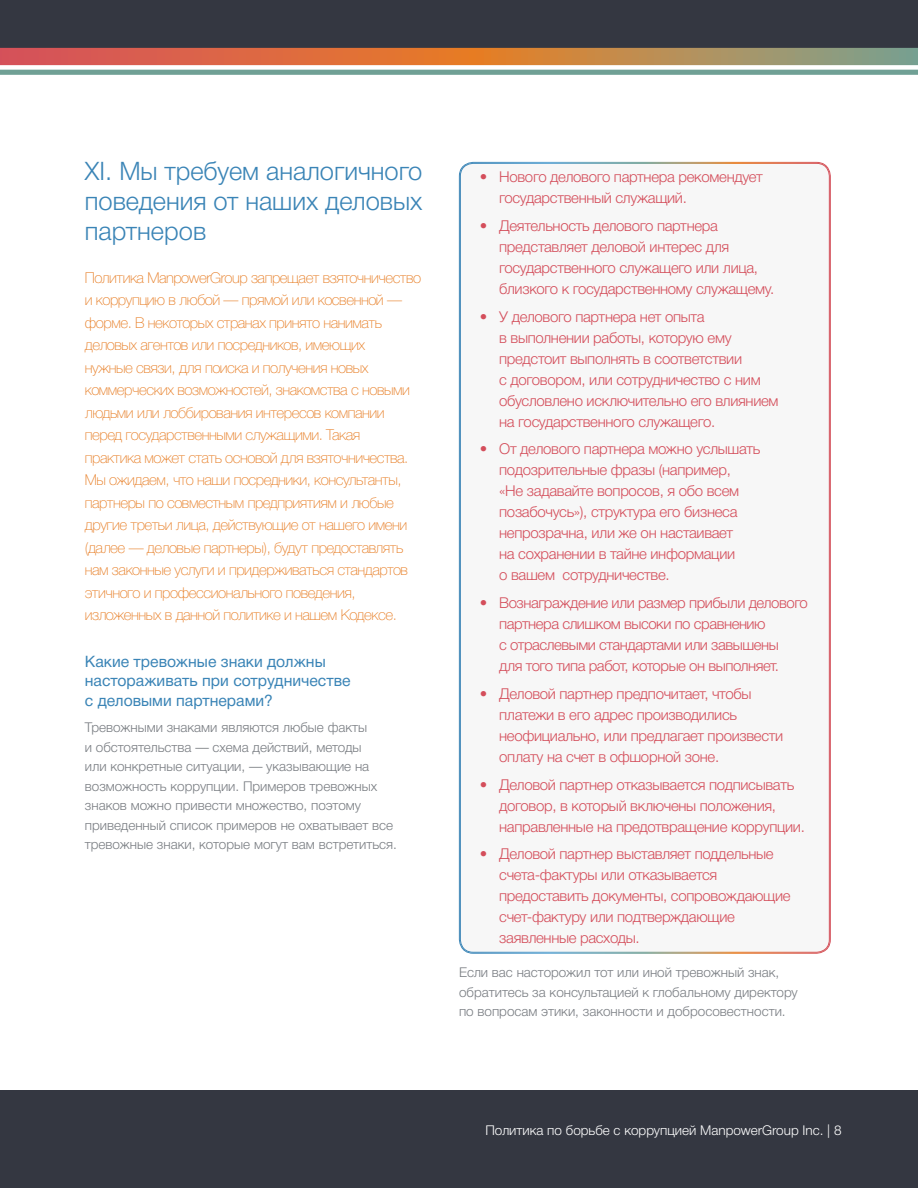
<style>
.page{position:relative;width:918px;height:1188px;background:#343741}
.page>*{position:absolute;margin:0;border:0;box-sizing:border-box;transform-origin:0 0}
.t1{font:300 25.5px/30px "Helvetica Neue Cyr";color:#3a84b6;text-align:justify}
.t2{font:15.75px/19.5px "Helvetica Neue Cyr";color:#3a84b6}
.t3{font:300 15px/21px "Helvetica Neue Cyr";letter-spacing:-.02em;color:#d44e5b}
.t4{font:100 15px/22.5px "Helvetica Neue Cyr";letter-spacing:-.03em;color:#e77c22}
.t5{font:300 13.5px/19.5px "Helvetica Neue Cyr";color:#797d82}
.t6{font:300 13.5px "Helvetica Neue Cyr";color:#fff}
</style>
<div class="page">
<div style="left:0;top:54px;width:918px;height:1036px;background:#fff"></div>
<svg style="left:0;top:48px;width:918px;height:17px;background:#c77a4f"></svg>
<svg style="left:0;top:70px;width:918px;height:5px;background:#75a398"></svg>
<div style="left:460px;top:163px;width:370px;height:790px;background:#f7f7f7;border-radius:14px"></div>
<h1 class="t1" style="left:85px;top:156px;width:339px">XI. Мы требуем аналогичного поведения от наших деловых партнеров</h1>
<p class="t4" style="left:85px;top:266px;width:338px">Политика ManpowerGroup запрещает взяточничество и коррупцию в любой — прямой или косвенной — форме. В некоторых странах принято нанимать деловых агентов или посредников, имеющих<br>нужные связи, для поиска и получения новых коммерческих возможностей, знакомства с новыми людьми или лоббирования интересов компании перед государственными служащими. Такая<br>практика может стать основой для взяточничества.<br>Мы ожидаем, что наши посредники, консультанты, партнеры по совместным предприятиям и любые другие третьи лица, действующие от нашего имени (далее — деловые партнеры), будут предоставлять нам законные услуги и придерживаться стандартов этичного и профессионального поведения, изложенных в данной политике и нашем Кодексе.</p>
<p class="t2" style="left:85px;top:652px;width:267px">Какие тревожные знаки должны настораживать при сотрудничестве с деловыми партнерами?</p>
<p class="t5" style="left:85px;top:718px;width:314px">Тревожными знаками являются любые факты<br>и обстоятельства — схема действий, методы<br>или конкретные ситуации, — указывающие на возможность коррупции. Примеров тревожных знаков можно привести множество, поэтому приведенный список примеров не охватывает все тревожные знаки, которые могут вам встретиться.</p>
<p class="t3" style="left:499px;top:167px;width:265px;text-indent:-20px">• Нового делового партнера рекомендует государственный служащий.</p>
<p class="t3" style="left:499px;top:215px;width:277px;text-indent:-20px">• Деятельность делового партнера представляет деловой интерес для государственного служащего или лица, близкого к государственному служащему.</p>
<p class="t3" style="left:499px;top:306px;width:281px;text-indent:-20px">• У делового партнера нет опыта<br>в выполнении работы, которую ему предстоит выполнять в соответствии<br>с договором, или сотрудничество с ним обусловлено исключительно его влиянием на государственного служащего.</p>
<p class="t3" style="left:499px;top:439px;width:263px;text-indent:-20px">• От делового партнера можно услышать подозрительные фразы (например,<br>«Не задавайте вопросов, я обо всем позабочусь»), структура его бизнеса непрозрачна, или же он настаивает<br>на сохранении в тайне информации<br>о вашем сотрудничестве.</p>
<p class="t3" style="left:499px;top:593px;width:310px;text-indent:-20px">• Вознаграждение или размер прибыли делового партнера слишком высоки по сравнению<br>с отраслевыми стандартами или завышены<br>для того типа работ, которые он выполняет.</p>
<p class="t3" style="left:499px;top:683px;width:286px;text-indent:-20px">• Деловой партнер предпочитает, чтобы платежи в его адрес производились неофициально, или предлагает произвести оплату на счет в офшорной зоне.</p>
<p class="t3" style="left:499px;top:774px;width:307px;text-indent:-20px">• Деловой партнер отказывается подписывать договор, в который включены положения, направленные на предотвращение коррупции.</p>
<p class="t3" style="left:499px;top:844px;width:293px;text-indent:-20px">• Деловой партнер выставляет поддельные счета-фактуры или отказывается предоставить документы, сопровождающие счет-фактуру или подтверждающие заявленные расходы.</p>
<p class="t5" style="left:459px;top:963px;width:340px">Если вас насторожил тот или иной тревожный знак, обратитесь за консультацией к глобальному директору по вопросам этики, законности и добросовестности.</p>
<p class="t6" style="left:485px;top:1123px;width:358px">Политика по борьбе с коррупцией ManpowerGroup Inc. | 8</p>
</div>
